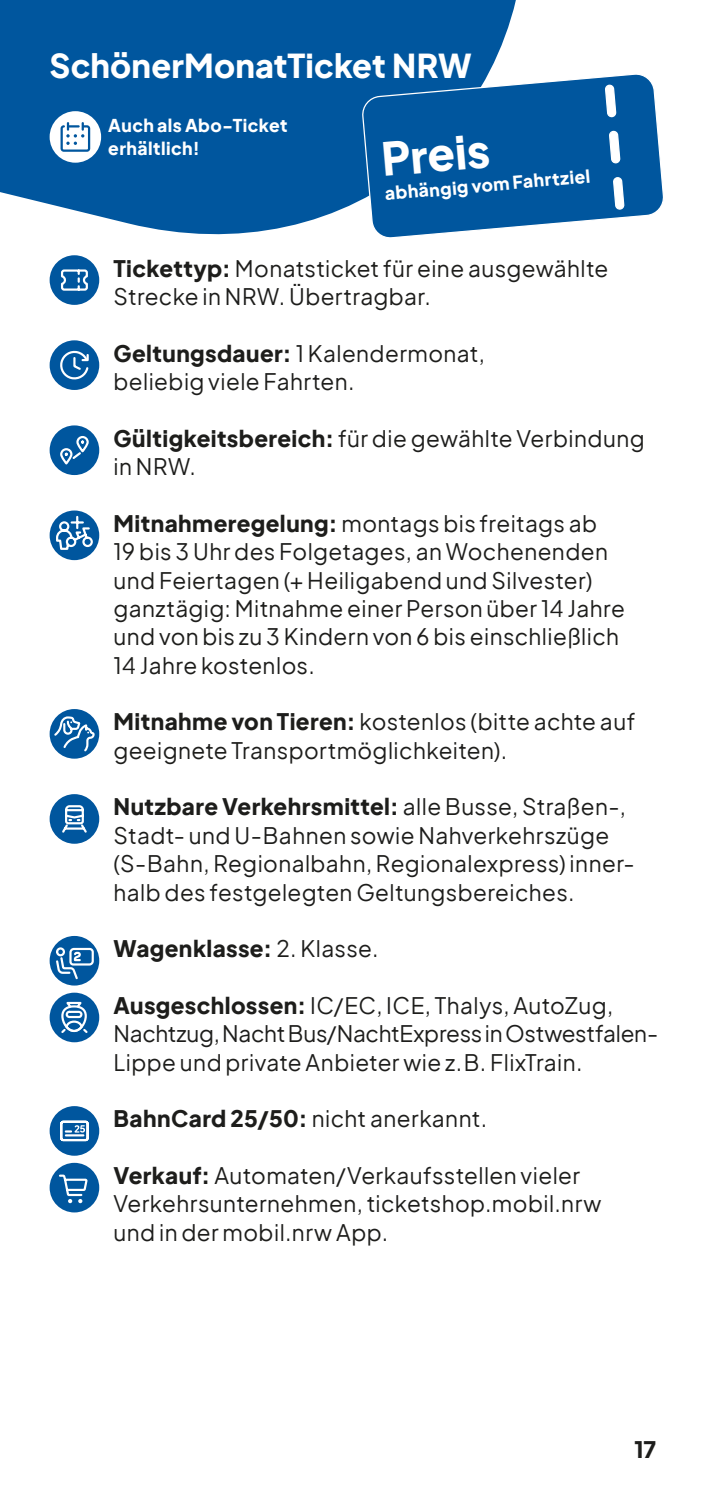
<style>
.page{position:relative;width:709px;height:1489px;background:#fff}
.page>*{position:absolute;margin:0;border:0;box-sizing:border-box;transform-origin:0 0}
.t1{font:800 45px "Plus Jakarta Sans";color:#fff}
.t2{font:800 32.5px "Plus Jakarta Sans";letter-spacing:.005em;color:#fff}
.t3{font:22.5px/28.2px "Plus Jakarta Sans";letter-spacing:.02em;color:#1d1d1b}
.t4{font:22.5px/28.2px "Plus Jakarta Sans";color:#1d1d1b}
.t5{font:800 22.5px "Plus Jakarta Sans";letter-spacing:.015em;color:#1d1d1b}
.t6{font:800 17.5px/22.8px "Plus Jakarta Sans";letter-spacing:.025em;color:#fff}
.s1{font-weight:800}
.s2{font-weight:400}
</style>
<div class="page">
<svg style="left:0;top:0;width:516px;height:235px;background:#1161a4"></svg>
<svg style="left:362px;top:73px;width:301px;height:165px;background:#256eac"></svg>
<svg style="left:50px;top:111px;width:51px;height:52px"></svg>
<div style="left:50px;top:255px;width:49px;height:50px;background:#00569e;border-radius:50%"></div>
<svg style="left:61px;top:269px;width:27px;height:22px"></svg>
<div style="left:50px;top:340px;width:49px;height:50px;background:#00569e;border-radius:50%"></div>
<svg style="left:60px;top:350px;width:29px;height:29px"></svg>
<div style="left:50px;top:425px;width:49px;height:50px;background:#00569e;border-radius:50%"></div>
<svg style="left:60px;top:436px;width:29px;height:29px"></svg>
<div style="left:50px;top:510px;width:49px;height:50px;background:#00569e;border-radius:50%"></div>
<svg style="left:55px;top:514px;width:39px;height:37px"></svg>
<div style="left:50px;top:709px;width:49px;height:49px;background:#00569e;border-radius:50%"></div>
<svg style="left:52px;top:715px;width:44px;height:38px"></svg>
<div style="left:50px;top:794px;width:49px;height:49px;background:#00569e;border-radius:50%"></div>
<svg style="left:62px;top:805px;width:25px;height:28px"></svg>
<div style="left:50px;top:935px;width:49px;height:50px;background:#00569e;border-radius:50%"></div>
<svg style="left:55px;top:946px;width:40px;height:34px"></svg>
<div style="left:50px;top:992px;width:49px;height:50px;background:#00569e;border-radius:50%"></div>
<svg style="left:61px;top:1001px;width:27px;height:32px"></svg>
<div style="left:50px;top:1106px;width:49px;height:49px;background:#00569e;border-radius:50%"></div>
<svg style="left:60px;top:1120px;width:29px;height:22px"></svg>
<div style="left:50px;top:1162px;width:49px;height:50px;background:#00569e;border-radius:50%"></div>
<svg style="left:58px;top:1162px;width:31px;height:50px"></svg>
<h2 class="t2" style="left:50px;top:36px;width:423px">SchönerMonatTicket NRW</h2>
<p class="t6" style="left:108px;top:113px;width:181px">Auch als Abo-Ticket erhältlich!</p>
<h1 class="t1" style="left:378px;top:118px;width:110px;rotate:-5deg">Preis</h1>
<p class="t6" style="left:384px;top:181px;width:207px;rotate:-5deg">abhängig vom Fahrtziel</p>
<p class="t3" style="left:113px;top:252px;width:496px"><span class="s1">Tickettyp:</span> Monatsticket für eine ausgewählte<br>Strecke in NRW. Übertragbar.</p>
<p class="t3" style="left:113px;top:337px;width:373px"><span class="s1">Geltungsdauer:</span> 1 Kalendermonat, beliebig viele Fahrten.</p>
<p class="t3" style="left:113px;top:422px;width:532px"><span class="s1">Gültigkeitsbereich:</span> für die gewählte Verbindung in NRW.</p>
<p class="t3" style="left:113px;top:507px;width:513px"><span class="s1">Mitnahmeregelung:</span> montags bis freitags ab<br>19 bis 3 Uhr des Folgetages, an Wochenenden und Feiertagen (+ Heiligabend und Silvester) ganztägig: Mitnahme einer Person über 14 Jahre und von bis zu 3 Kindern von 6 bis einschließlich 14 Jahre kostenlos.</p>
<p class="t3" style="left:113px;top:705px;width:523px"><span class="s1">Mitnahme von Tieren:</span> kostenlos (bitte achte auf geeignete Transportmöglichkeiten).</p>
<p class="t3" style="left:113px;top:790px;width:522px"><span class="s1">Nutzbare Verkehrsmittel:</span> alle Busse, Straßen-, Stadt- und U-Bahnen sowie Nahverkehrszüge (S-Bahn, Regionalbahn, Regionalexpress) inner&shy;halb des festgelegten Geltungsbereiches.</p>
<p class="t5" style="left:113px;top:928px;width:266px">Wagenklasse: <span class="s2">2. Klasse.</span></p>
<p class="t4" style="left:113px;top:989px;width:546px"><span class="s1">Ausgeschlossen:</span> IC/EC, ICE, Thalys, AutoZug,<br>Nachtzug, Nacht Bus/NachtExpress in Ostwestfalen-<br>Lippe und private Anbieter wie z.B. FlixTrain.</p>
<p class="t3" style="left:113px;top:1102px;width:375px"><span class="s1">BahnCard 25/50:</span> nicht anerkannt.</p>
<p class="t3" style="left:113px;top:1159px;width:489px"><span class="s1">Verkauf:</span> Automaten/Verkaufsstellen vieler<br>Verkehrsunternehmen, ticketshop.mobil.nrw und in der mobil.nrw App.</p>
<p class="t5" style="left:634px;top:1428px;width:23px">17</p>
</div>
